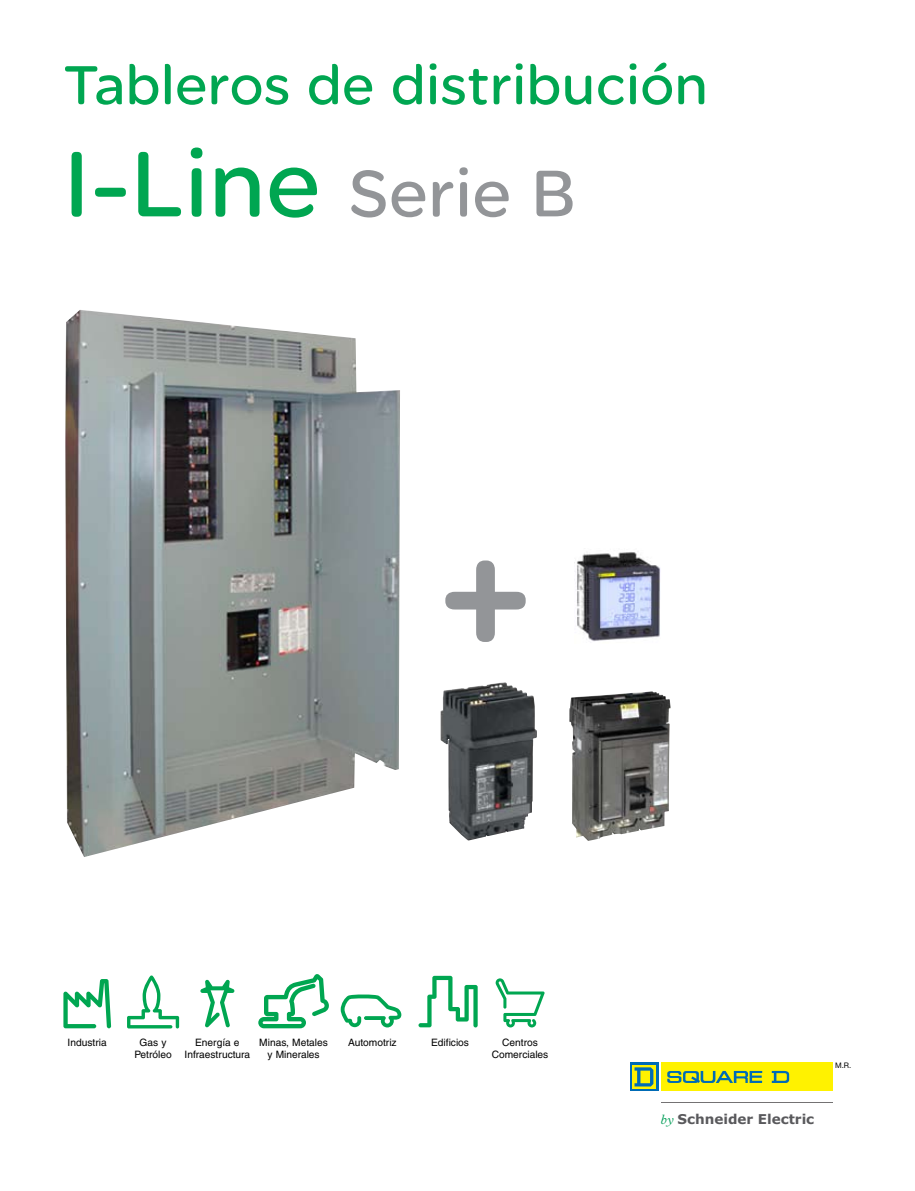
<style>
.page{position:relative;width:915px;height:1191px;background:#fff}
.page>*{position:absolute;margin:0;border:0;box-sizing:border-box;transform-origin:0 0}
.t1{font:99px "SE Optimist";color:#00a651}
.t2{font:58.5px "SE Optimist";letter-spacing:.015em;color:#00a651}
.t3{font:700 13.5px "Verdana";color:#59595c}
.t4{font:10.2px/12.1px "Helvetica";color:#000;text-align:center}
.t5{font:7.65px "Helvetica Neue";color:#010101}
.s1{font-size:70.5px;color:#939598}
.s2{font-family:"Plantin";font-weight:300;font-style:italic;color:#009d56}
</style>
<div class="page">
<svg style="left:630px;top:1062px;width:28px;height:29px"></svg>
<svg style="left:632px;top:1065px;width:23px;height:23px"></svg>
<svg style="left:634px;top:1067px;width:19px;height:19px"></svg>
<div style="left:661px;top:1062px;width:171px;height:29px;background:#fff200"></div>
<svg style="left:667px;top:1071px;width:95px;height:12px"></svg>
<svg style="left:771px;top:1071px;width:17px;height:12px"></svg>
<hr style="left:661px;top:1102px;width:171px;height:1px;background:#747273">
<svg style="left:445px;top:560px;width:80px;height:82px"></svg>
<img style="left:569px;top:691px;width:101px;height:150px">
<img style="left:440px;top:683px;width:97px;height:157px">
<svg style="left:340px;top:994px;width:61px;height:33px"></svg>
<svg style="left:200px;top:979px;width:34px;height:48px"></svg>
<svg style="left:63px;top:979px;width:48px;height:49px"></svg>
<svg style="left:258px;top:974px;width:71px;height:54px"></svg>
<svg style="left:127px;top:975px;width:52px;height:53px"></svg>
<svg style="left:495px;top:978px;width:49px;height:49px"></svg>
<svg style="left:418px;top:975px;width:59px;height:52px"></svg>
<img style="left:65px;top:310px;width:335px;height:547px">
<img style="left:574px;top:552px;width:87px;height:90px">
<h2 class="t2" style="left:64px;top:52px;width:645px">Tableros de distribución</h2>
<h1 class="t1" style="left:64px;top:128px;width:512px">I-Line <span class="s1">Serie B</span></h1>
<p class="t4" style="left:68px;top:1036px;width:41px">Industria</p>
<p class="t4" style="left:134px;top:1036px;width:39px">Gas y<br>Petróleo</p>
<p class="t4" style="left:184px;top:1036px;width:67px">Energía e<br>Infraestructura</p>
<p class="t4" style="left:259px;top:1036px;width:70px">Minas, Metales y Minerales</p>
<p class="t4" style="left:348px;top:1036px;width:50px">Automotriz</p>
<p class="t4" style="left:431px;top:1036px;width:39px">Edificios</p>
<p class="t4" style="left:491px;top:1036px;width:58px">Centros<br>Comerciales</p>
<h3 class="t3" style="left:660px;top:1110px;width:155px"><span class="s2">by</span> Schneider Electric</h3>
<p class="t5" style="left:834px;top:1061px;width:18px">M.R.</p>
</div>
